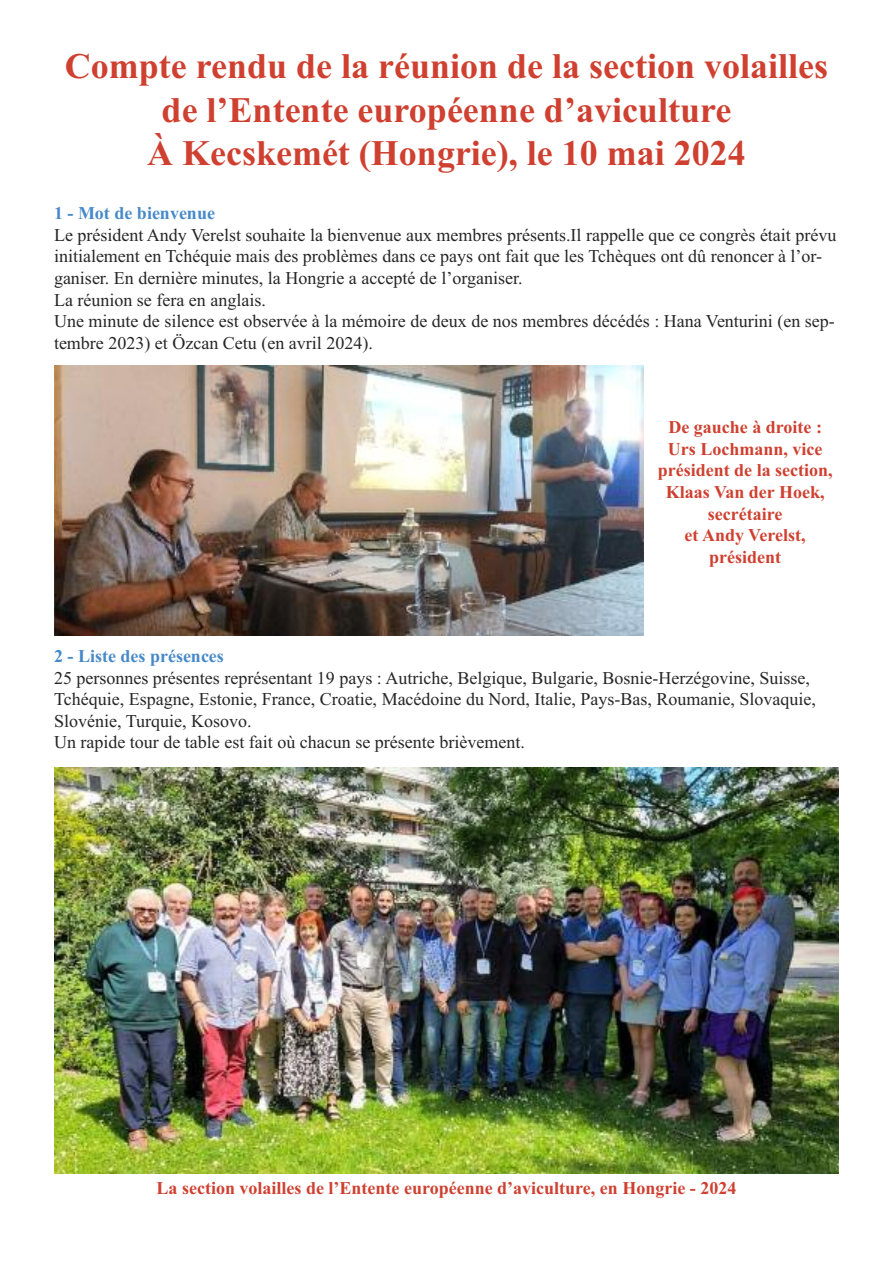
<style>
.page{position:relative;width:893px;height:1263px;background:#fff}
.page>*{position:absolute;margin:0;border:0;box-sizing:border-box;transform-origin:0 0}
.t1{font:700 36px/43.2px "Times New Roman";color:#cf4030;text-align:center}
.t2{font:18px/21.6px "Times New Roman";color:#272627}
.t3{font:700 18px/21.6px "Times New Roman";color:#cf4030;text-align:center}
.t4{font:700 18px "Times New Roman";color:#4689c9}
</style>
<div class="page">
<img style="left:54px;top:366px;width:589px;height:270px">
<img style="left:54px;top:768px;width:785px;height:406px">
<h1 class="t1" style="left:65px;top:44px;width:765px">Compte rendu de la réunion de la section volailles de l’Entente européenne d’aviculture<br>À Kecskemét (Hongrie), le 10 mai 2024</h1>
<p class="t4" style="left:54px;top:202px;width:162px">1 - Mot de bienvenue</p>
<p class="t2" style="left:54px;top:224px;width:784px">Le président Andy Verelst souhaite la bienvenue aux membres présents.Il rappelle que ce congrès était prévu initialement en Tchéquie mais des problèmes dans ce pays ont fait que les Tchèques ont dû renoncer à l’or&shy;ganiser. En dernière minutes, la Hongrie a accepté de l’organiser.<br>La réunion se fera en anglais.<br>Une minute de silence est observée à la mémoire de deux de nos membres décédés : Hana Venturini (en sep&shy;tembre 2023) et Özcan Cetu (en avril 2024).</p>
<p class="t3" style="left:658px;top:416px;width:176px">De gauche à droite :<br>Urs Lochmann, vice président de la section,<br>Klaas Van der Hoek, secrétaire<br>et Andy Verelst, président</p>
<p class="t4" style="left:54px;top:645px;width:171px">2 - Liste des présences</p>
<p class="t2" style="left:54px;top:667px;width:764px">25 personnes présentes représentant 19 pays : Autriche, Belgique, Bulgarie, Bosnie-Herzégovine, Suisse, Tchéquie, Espagne, Estonie, France, Croatie, Macédoine du Nord, Italie, Pays-Bas, Roumanie, Slovaquie, Slovénie, Turquie, Kosovo.<br>Un rapide tour de table est fait où chacun se présente brièvement.</p>
<p class="t3" style="left:157px;top:1177px;width:581px">La section volailles de l’Entente européenne d’aviculture, en Hongrie - 2024</p>
</div>
